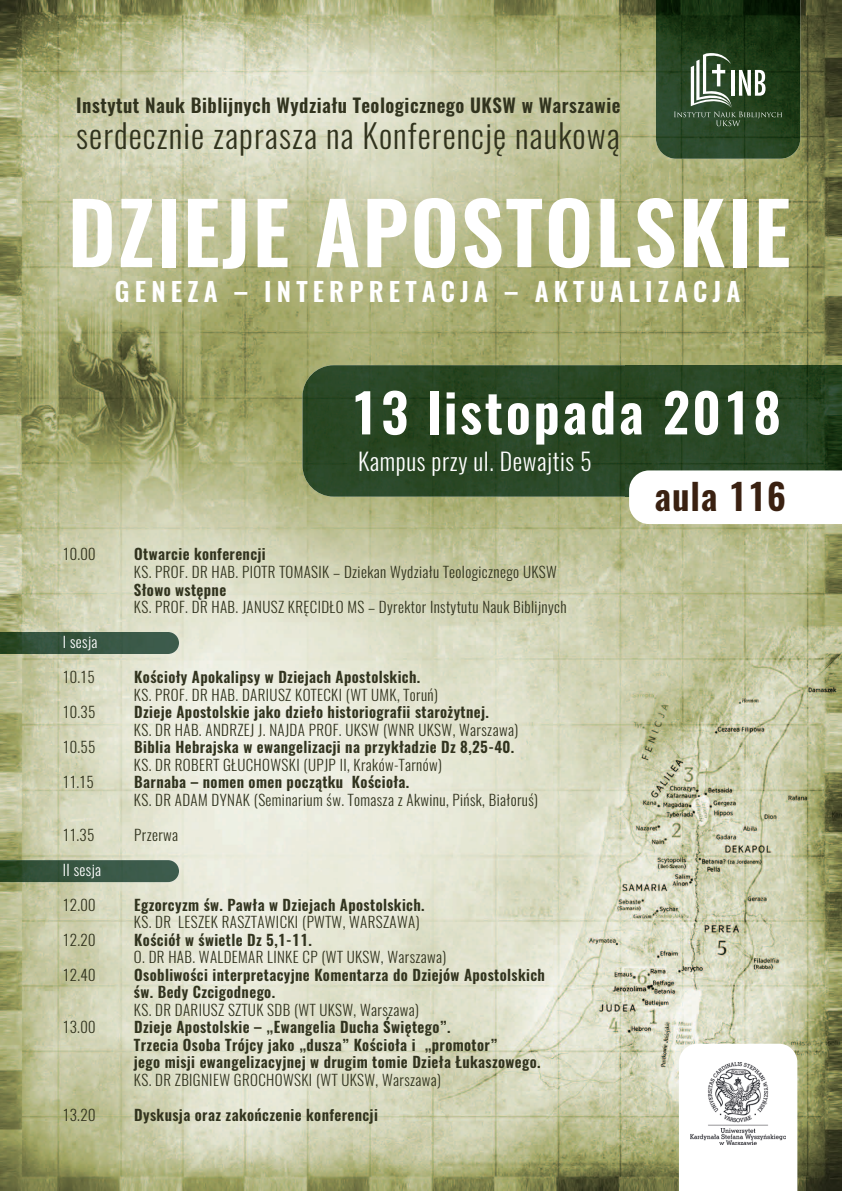
<style>
.page{position:relative;width:842px;height:1191px;background:#fff}
.page>*{position:absolute;margin:0;border:0;box-sizing:border-box;transform-origin:0 0}
.t1{font:600 84.5px "Oswald";letter-spacing:.025em;color:#fff}
.t2{font:600 53.3px "Oswald";letter-spacing:.05em;color:#fff}
.t3{font:600 35.8px "Oswald";letter-spacing:.025em;color:#3a2111}
.t4{font:300 33px "Oswald";letter-spacing:.03em;color:#31331e}
.t5{font:600 25.9px "Oswald";letter-spacing:.2em;color:#fff}
.t6{font:300 23.8px "Oswald";letter-spacing:.025em;color:#fff}
.t7{font:600 19px "Oswald";letter-spacing:.025em;color:#31331e}
.t8{font:300 15px "Oswald";letter-spacing:.025em;color:#31331e}
.t9{font:600 15px/17.5px "Oswald";letter-spacing:.025em;color:#31331e}
.t10{font:300 15px "Oswald";letter-spacing:.025em;color:#fff}
</style>
<div class="page">
<img style="left:0;top:0;width:842px;height:1191px">
<img style="left:302px;top:365px;width:540px;height:132px">
<svg style="left:629px;top:470px;width:213px;height:54px"></svg>
<img style="left:656px;top:0;width:144px;height:159px">
<svg style="left:679px;top:1043px;width:118px;height:148px"></svg>
<img style="left:691px;top:1062px;width:95px;height:82px">
<svg style="left:674px;top:50px;width:108px;height:76px"></svg>
<img style="left:0;top:632px;width:179px;height:22px">
<img style="left:0;top:860px;width:179px;height:22px">
<p class="t7" style="left:76px;top:92px;width:546px">Instytut Nauk Biblijnych Wydziału Teologicznego UKSW w Warszawie</p>
<h3 class="t4" style="left:76px;top:114px;width:545px">serdecznie zaprasza na Konferencję naukową</h3>
<h1 class="t1" style="left:68px;top:174px;width:724px">DZIEJE APOSTOLSKIE</h1>
<h3 class="t5" style="left:115px;top:273px;width:627px">GENEZA – INTERPRETACJA – AKTUALIZACJA</h3>
<h2 class="t2" style="left:351px;top:375px;width:432px">13 listopada 2018</h2>
<h3 class="t6" style="left:358px;top:445px;width:235px">Kampus przy ul. Dewajtis 5</h3>
<h3 class="t3" style="left:654px;top:471px;width:133px">aula 116</h3>
<p class="t8" style="left:63px;top:544px;width:34px">10.00</p>
<p class="t9" style="left:134px;top:546px;width:133px">Otwarcie konferencji</p>
<p class="t8" style="left:134px;top:562px;width:424px">KS. PROF. DR HAB. PIOTR TOMASIK – Dziekan Wydziału Teologicznego UKSW</p>
<p class="t9" style="left:134px;top:581px;width:94px">Słowo wstępne</p>
<p class="t8" style="left:134px;top:597px;width:434px">KS. PROF. DR HAB. JANUSZ KRĘCIDŁO MS – Dyrektor Instytutu Nauk Biblijnych</p>
<p class="t10" style="left:63px;top:632px;width:36px">I sesja</p>
<p class="t8" style="left:63px;top:667px;width:33px">10.15</p>
<p class="t9" style="left:134px;top:668px;width:288px">Kościoły Apokalipsy w Dziejach Apostolskich.</p>
<p class="t8" style="left:134px;top:684px;width:305px">KS. PROF. DR HAB. DARIUSZ KOTECKI (WT UMK, Toruń)</p>
<p class="t8" style="left:63px;top:702px;width:34px">10.35</p>
<p class="t9" style="left:134px;top:703px;width:356px">Dzieje Apostolskie jako dzieło historiografii starożytnej.</p>
<p class="t8" style="left:134px;top:719px;width:386px">KS. DR HAB. ANDRZEJ J. NAJDA PROF. UKSW (WNR UKSW, Warszawa)</p>
<p class="t8" style="left:63px;top:737px;width:34px">10.55</p>
<p class="t9" style="left:134px;top:738px;width:381px">Biblia Hebrajska w ewangelizacji na przykładzie Dz 8,25-40.</p>
<p class="t8" style="left:134px;top:754px;width:309px">KS. DR ROBERT GŁUCHOWSKI (UPJP II, Kraków-Tarnów)</p>
<p class="t8" style="left:63px;top:772px;width:32px">11.15</p>
<p class="t9" style="left:134px;top:773px;width:277px">Barnaba – nomen omen początku Kościoła.</p>
<p class="t8" style="left:134px;top:789px;width:406px">KS. DR ADAM DYNAK (Seminarium św. Tomasza z Akwinu, Pińsk, Białoruś)</p>
<p class="t8" style="left:63px;top:824px;width:33px">11.35</p>
<p class="t8" style="left:134px;top:824px;width:45px">Przerwa</p>
<p class="t10" style="left:63px;top:859px;width:40px">II sesja</p>
<p class="t8" style="left:63px;top:894px;width:34px">12.00</p>
<p class="t9" style="left:134px;top:896px;width:292px">Egzorcyzm św. Pawła w Dziejach Apostolskich.</p>
<p class="t8" style="left:134px;top:912px;width:287px">KS. DR LESZEK RASZTAWICKI (PWTW, WARSZAWA)</p>
<p class="t8" style="left:63px;top:929px;width:34px">12.20</p>
<p class="t9" style="left:134px;top:931px;width:179px">Kościół w świetle Dz 5,1-11.</p>
<p class="t8" style="left:134px;top:947px;width:314px">O. DR HAB. WALDEMAR LINKE CP (WT UKSW, Warszawa)</p>
<p class="t8" style="left:63px;top:964px;width:34px">12.40</p>
<p class="t9" style="left:134px;top:966px;width:413px">Osobliwości interpretacyjne Komentarza do Dziejów Apostolskich św. Bedy Czcigodnego.</p>
<p class="t8" style="left:134px;top:999px;width:287px">KS. DR DARIUSZ SZTUK SDB (WT UKSW, Warszawa)</p>
<p class="t8" style="left:63px;top:1017px;width:34px">13.00</p>
<p class="t9" style="left:134px;top:1018px;width:408px">Dzieje Apostolskie – „Ewangelia Ducha Świętego”.<br>Trzecia Osoba Trójcy jako „dusza” Kościoła i „promotor”<br>jego misji ewangelizacyjnej w drugim tomie Dzieła Łukaszowego.</p>
<p class="t8" style="left:134px;top:1069px;width:309px">KS. DR ZBIGNIEW GROCHOWSKI (WT UKSW, Warszawa)</p>
<p class="t8" style="left:63px;top:1104px;width:34px">13.20</p>
<p class="t9" style="left:134px;top:1106px;width:245px">Dyskusja oraz zakończenie konferencji</p>
</div>
